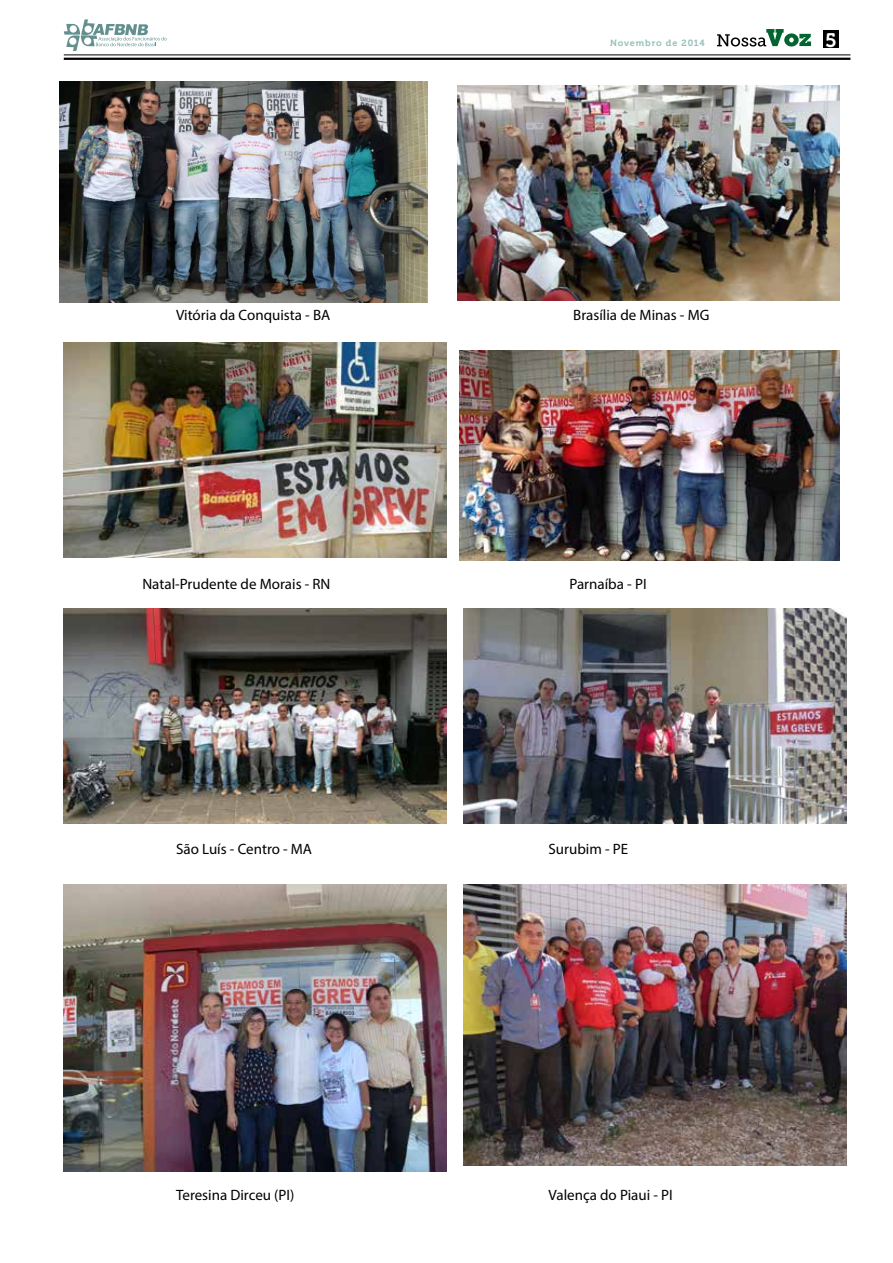
<style>
.page{position:relative;width:893px;height:1263px;background:#fff}
.page>*{position:absolute;margin:0;border:0;box-sizing:border-box;transform-origin:0 0}
.t1{font:19.5px "Museo 700";color:#fff}
.t2{font:15px "Myriad Pro";color:#000}
.t3{font:9px "Museo 700";letter-spacing:.095em;color:#91c0b7}
</style>
<div class="page">
<hr style="left:64px;top:58px;width:786px;height:2px;background:#000">
<hr style="left:64px;top:55px;width:786px;height:1px;background:#000">
<div style="left:823px;top:30px;width:16px;height:18px;background:#000"></div>
<svg style="left:717px;top:29px;width:94px;height:18px"></svg>
<svg style="left:64px;top:19px;width:103px;height:32px"></svg>
<img style="left:457px;top:85px;width:383px;height:215px">
<img style="left:64px;top:342px;width:382px;height:216px">
<img style="left:459px;top:351px;width:381px;height:209px">
<img style="left:64px;top:608px;width:382px;height:215px">
<img style="left:463px;top:608px;width:384px;height:215px">
<img style="left:64px;top:884px;width:382px;height:287px">
<img style="left:463px;top:884px;width:384px;height:281px">
<img style="left:60px;top:82px;width:367px;height:220px">
<p class="t3" style="left:610px;top:38px;width:96px">Novembro de 2014</p>
<h1 class="t1" style="left:825px;top:29px;width:13px">5</h1>
<p class="t2" style="left:176px;top:306px;width:156px">Vitória da Conquista - BA</p>
<p class="t2" style="left:573px;top:306px;width:138px">Brasília de Minas - MG</p>
<p class="t2" style="left:142px;top:575px;width:190px">Natal-Prudente de Morais - RN</p>
<p class="t2" style="left:569px;top:575px;width:79px">Parnaíba - PI</p>
<p class="t2" style="left:176px;top:839px;width:137px">São Luís - Centro - MA</p>
<p class="t2" style="left:549px;top:840px;width:81px">Surubim - PE</p>
<p class="t2" style="left:176px;top:1186px;width:120px">Teresina Dirceu (PI)</p>
<p class="t2" style="left:549px;top:1186px;width:126px">Valença do Piaui - PI</p>
</div>
